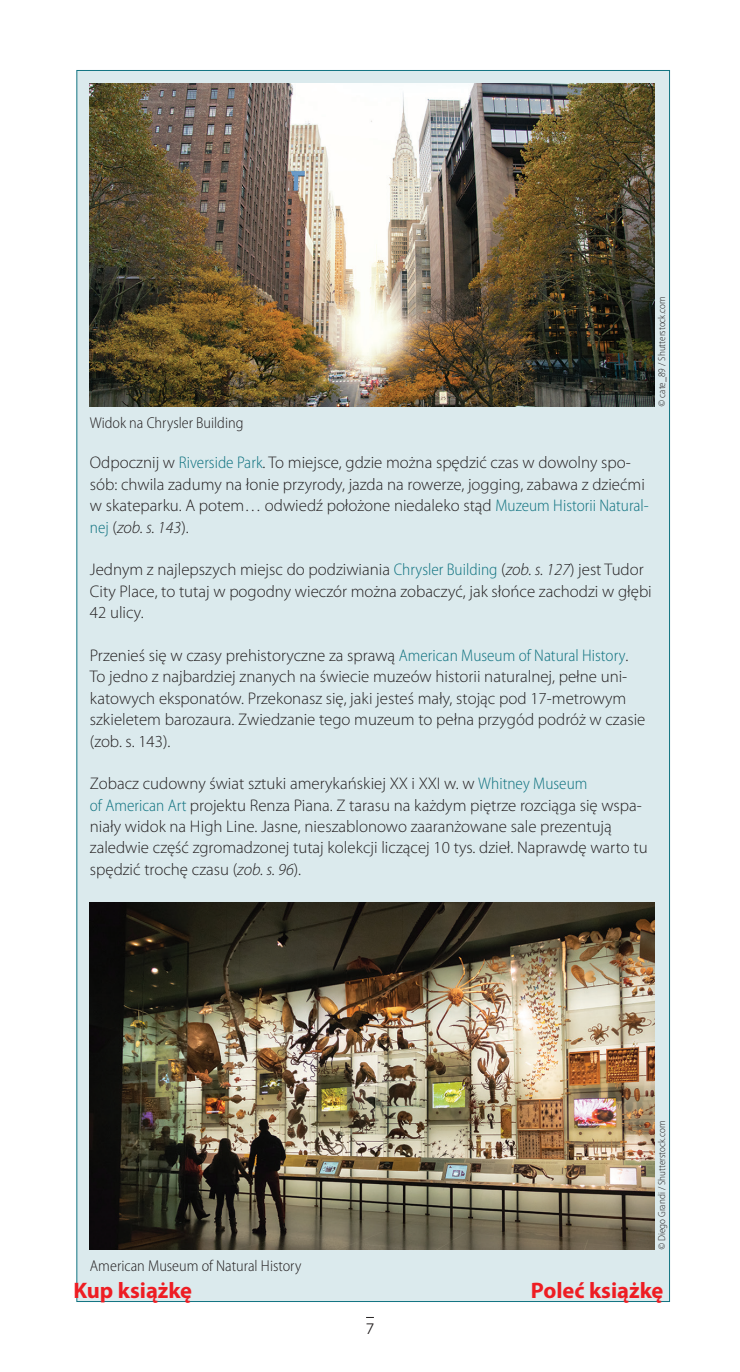
<style>
.page{position:relative;width:740px;height:1372px;background:#fff}
.page>*{position:absolute;margin:0;border:0;box-sizing:border-box;transform-origin:0 0}
.t1{font:700 22.5px "Myriad Pro";color:#ee1d23}
.t2{font:300 16.88px/21.4px "Myriad Pro";color:#231f20}
.t3{font:300 semi-condensed 15.75px "Myriad Pro";color:#231f20}
.t4{font:15.08px "Museo Sans 300";color:#231f20}
.t5{font:300 semi-condensed 10.12px "Myriad Pro";color:#231f20}
.s1{font-style:italic;font-stretch:normal}
.s2{font-stretch:semi-condensed;color:#117381}
.s3{font-style:italic}
</style>
<div class="page">
<div style="left:77px;top:70px;width:592px;height:1231px;background:#dbeaed"></div>
<img style="left:90px;top:902px;width:564px;height:347px">
<img style="left:90px;top:83px;width:564px;height:323px">
<p class="t3" style="left:90px;top:414px;width:155px">Widok na Chrysler Building</p>
<p class="t5" style="left:656px;top:406px;width:112px;rotate:-90deg"><span class="s1">©</span> cate_89 / Shutterstock.com</p>
<p class="t2" style="left:90px;top:452px;width:560px">Odpocznij w <span class="s2">Riverside Park</span>. To miejsce, gdzie można spędzić czas w dowolny spo&shy;sób: chwila zadumy na łonie przyrody, jazda na rowerze, jogging, zabawa z dziećmi w skateparku. A potem… odwiedź położone niedaleko stąd <span class="s2">Muzeum Historii Natural&shy;nej</span> (<span class="s3">zob. s. 143</span>).</p>
<p class="t2" style="left:90px;top:559px;width:563px">Jednym z najlepszych miejsc do podziwiania <span class="s2">Chrysler Building</span> (<span class="s3">zob. s. 127</span>) jest Tudor<br>City Place, to tutaj w pogodny wieczór można zobaczyć, jak słońce zachodzi w głębi<br>42 ulicy.</p>
<p class="t2" style="left:90px;top:644px;width:557px">Przenieś się w czasy prehistoryczne za sprawą <span class="s2">American Museum of Natural History</span>.<br>To jedno z najbardziej znanych na świecie muzeów historii naturalnej, pełne uni&shy;katowych eksponatów. Przekonasz się, jaki jesteś mały, stojąc pod 17-metrowym szkieletem barozaura. Zwiedzanie tego muzeum to pełna przygód podróż w czasie (zob. s. 143).</p>
<p class="t2" style="left:90px;top:772px;width:559px">Zobacz cudowny świat sztuki amerykańskiej XX i XXI w. w <span class="s2">Whitney Museum<br>of American Art</span> projektu Renza Piana. Z tarasu na każdym piętrze rozciąga się wspa&shy;niały widok na High Line. Jasne, nieszablonowo zaaranżowane sale prezentują zaledwie część zgromadzonej tutaj kolekcji liczącej 10 tys. dzieł. Naprawdę warto tu spędzić trochę czasu (<span class="s3">zob. s. 96</span>).</p>
<p class="t3" style="left:90px;top:1257px;width:213px">American Museum of Natural History</p>
<p class="t5" style="left:656px;top:1249px;width:131px;rotate:-90deg"><span class="s1">©</span> Diego Grandi / Shutterstock.com</p>
<h1 class="t1" style="left:73px;top:1275px;width:120px">Kup książkę</h1>
<h1 class="t1" style="left:531px;top:1275px;width:134px">Poleć książkę</h1>
<p class="t4" style="left:366px;top:1320px;width:9px">7</p>
</div>
